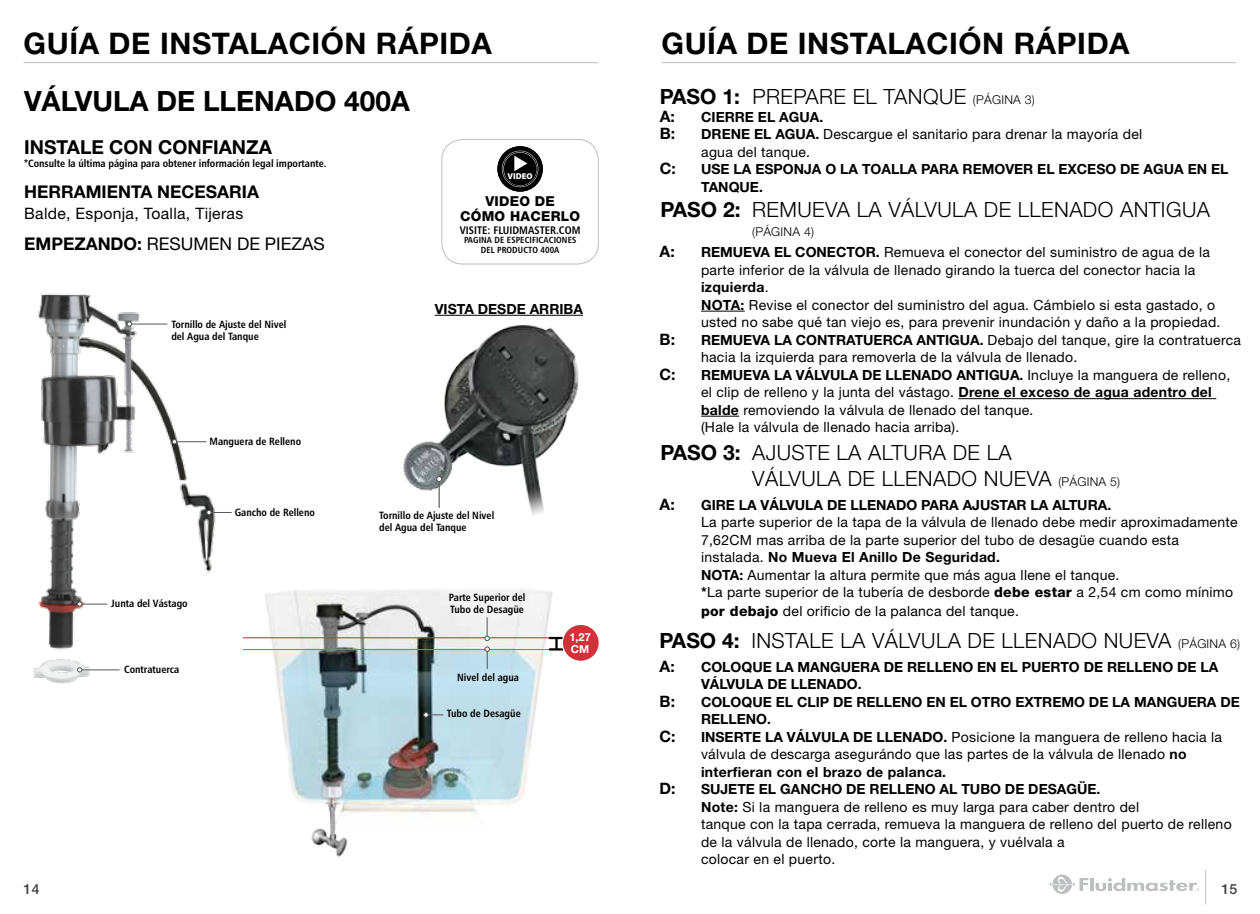
<style>
.page{position:relative;width:1260px;height:914px;background:#fff}
.page>*{position:absolute;margin:0;border:0;box-sizing:border-box;transform-origin:0 0}
.t1{font:700 29.75px "Helvetica Neue";letter-spacing:.02em;color:#000}
.t2{font:700 28px "Helvetica Neue";color:#000}
.t3{font:300 21px/25.9px "Helvetica Neue";letter-spacing:.02em;color:#000}
.t4{font:700 19.25px "Helvetica Neue";color:#000}
.t5{font:17.5px "Helvetica Neue";color:#000}
.t6{font:700 17.5px "Helvetica Neue";color:#000}
.t7{font:15.75px "Helvetica Neue";letter-spacing:.02em;color:#000}
.t8{font:700 15.75px "Helvetica Neue";color:#000}
.t9{font:14px/17.5px "Helvetica Neue";letter-spacing:.02em;color:#000}
.t10{font:700 14px/17.5px "Helvetica Neue";color:#000}
.t11{font:500 14px "Helvetica Neue";color:#414042}
.t12{font:800 13.65px/14.5px "Helvetica Neue";letter-spacing:.02em;color:#000;text-align:center}
.t13{font:300 12.25px "Helvetica Neue";letter-spacing:.02em;color:#000}
.t14{font:11.03px "Humanist 777 BT Bold Condensed B";color:#000}
.t15{font:700 11.03px/11.5px "Helvetica Neue";color:#fff}
.t16{font:10.5px/12.6px "Humanist 777 BT Bold Condensed B";color:#000}
.t17{font:8.92px/9.6px "Humanist 777 BT Bold Condensed B";letter-spacing:.01em;color:#000;text-align:center}
.t18{font:900 8.4px "Myriad Pro";color:#fff}
.s1{font-weight:700}
.s2{font-size:12.25px}
.s3{font-weight:800}
</style>
<div class="page">
<hr style="left:24px;top:62px;width:574px;height:1px;background:#bcbec0">
<hr style="left:662px;top:62px;width:574px;height:1px;background:#bcbec0">
<hr style="left:1205px;top:870px;width:1px;height:34px;background:#bcbec0">
<hr style="left:1090px;top:878px;width:4px;height:12px;background:#bcbec0">
<svg style="left:1096px;top:878px;width:103px;height:13px"></svg>
<svg style="left:1049px;top:874px;width:40px;height:20px"></svg>
<svg style="left:497px;top:146px;width:46px;height:46px"></svg>
<div style="left:441px;top:139px;width:158px;height:125px;border:1px solid #bcbec0;border-radius:21px"></div>
<img style="left:403px;top:314px;width:181px;height:201px">
<svg style="left:436px;top:476px;width:6px;height:31px"></svg>
<hr style="left:435px;top:315px;width:148px;height:1px;background:#000">
<img style="left:37px;top:293px;width:158px;height:357px">
<img style="left:33px;top:659px;width:59px;height:25px">
<hr style="left:81px;top:669px;width:38px;height:1px;background:#58595b">
<svg style="left:77px;top:667px;width:5px;height:5px"></svg>
<svg style="left:77px;top:601px;width:30px;height:5px"></svg>
<hr style="left:175px;top:441px;width:31px;height:1px;background:#58595b">
<svg style="left:172px;top:439px;width:5px;height:5px"></svg>
<hr style="left:130px;top:323px;width:37px;height:1px;background:#58595b">
<svg style="left:127px;top:321px;width:5px;height:6px"></svg>
<img style="left:174px;top:474px;width:42px;height:103px">
<svg style="left:206px;top:510px;width:25px;height:5px"></svg>
<img style="left:250px;top:589px;width:314px;height:268px">
<hr style="left:243px;top:637px;width:329px;height:1px;background:#d13239">
<hr style="left:243px;top:649px;width:329px;height:1px;background:#00aeef">
<svg style="left:423px;top:712px;width:20px;height:5px"></svg>
<svg style="left:484px;top:617px;width:6px;height:51px"></svg>
<svg style="left:550px;top:637px;width:13px;height:13px"></svg>
<div style="left:562px;top:624px;width:37px;height:37px;background:#d13239;border-radius:50%"></div>
<div style="left:562px;top:623px;width:38px;height:39px;border:1px solid #fff;border-radius:50%"></div>
<hr style="left:701px;top:311px;width:44px;height:1px;background:#000">
<hr style="left:958px;top:398px;width:258px;height:1px;background:#000">
<hr style="left:701px;top:416px;width:38px;height:1px;background:#000">
<h1 class="t1" style="left:24px;top:25px;width:470px">GUÍA DE INSTALACIÓN RÁPIDA</h1>
<h2 class="t2" style="left:24px;top:84px;width:387px">VÁLVULA DE LLENADO 400A</h2>
<h3 class="t4" style="left:24px;top:135px;width:249px">INSTALE CON CONFIANZA</h3>
<p class="t16" style="left:24px;top:157px;width:304px">*Consulte la última página para obtener información legal importante.</p>
<p class="t6" style="left:24px;top:181px;width:236px">HERRAMIENTA NECESARIA</p>
<p class="t7" style="left:24px;top:204px;width:221px">Balde, Esponja, Toalla, Tijeras</p>
<p class="t5" style="left:24px;top:233px;width:302px"><span class="s1">EMPEZANDO:</span> RESUMEN DE PIEZAS</p>
<p class="t16" style="left:171px;top:317px;width:117px">Tornillo de Ajuste del Nivel del Agua del Tanque</p>
<p class="t18" style="left:507px;top:170px;width:27px">VIDEO</p>
<p class="t12" style="left:460px;top:194px;width:122px">VIDEO DE<br>CÓMO HACERLO</p>
<p class="t14" style="left:460px;top:223px;width:122px">VISITE: FLUIDMASTER.COM</p>
<p class="t17" style="left:464px;top:235px;width:114px">PAGINA DE ESPECIFICACIONES<br>DEL PRODUCTO 400A</p>
<p class="t10" style="left:435px;top:300px;width:150px">VISTA DESDE ARRIBA</p>
<p class="t16" style="left:210px;top:435px;width:93px">Manguera de Relleno</p>
<p class="t16" style="left:111px;top:597px;width:78px">Junta del Vástago</p>
<p class="t16" style="left:124px;top:663px;width:57px">Contratuerca</p>
<p class="t16" style="left:235px;top:505px;width:82px">Gancho de Relleno</p>
<p class="t16" style="left:379px;top:508px;width:117px">Tornillo de Ajuste del Nivel del Agua del Tanque</p>
<p class="t16" style="left:449px;top:591px;width:78px">Parte Superior del<br>Tubo de Desagüe</p>
<p class="t16" style="left:457px;top:670px;width:63px">Nivel del agua</p>
<p class="t16" style="left:447px;top:707px;width:75px">Tubo de Desagüe</p>
<p class="t15" style="left:569px;top:631px;width:23px">1,27<br>CM</p>
<h1 class="t1" style="left:662px;top:25px;width:470px">GUÍA DE INSTALACIÓN RÁPIDA</h1>
<h3 class="t3" style="left:660px;top:83px;width:377px"><span class="s1">PASO 1:</span> PREPARE EL TANQUE <span class="s2">(PÁGINA 3)</span></h3>
<p class="t8" style="left:660px;top:106px;width:17px">A:</p>
<p class="t10" style="left:701px;top:108px;width:124px">CIERRE EL AGUA.</p>
<p class="t8" style="left:660px;top:124px;width:17px">B:</p>
<p class="t9" style="left:701px;top:125px;width:443px"><span class="s1">DRENE EL AGUA.</span> Descargue el sanitario para drenar la mayoría del agua del tanque.</p>
<p class="t8" style="left:660px;top:159px;width:18px">C:</p>
<p class="t10" style="left:701px;top:160px;width:529px">USE LA ESPONJA O LA TOALLA PARA REMOVER EL EXCESO DE AGUA EN EL<br>TANQUE.</p>
<h3 class="t3" style="left:660px;top:196px;width:551px"><span class="s1">PASO 2:</span> REMUEVA LA VÁLVULA DE LLENADO ANTIGUA</h3>
<p class="t13" style="left:752px;top:224px;width:63px">(PÁGINA 4)</p>
<p class="t8" style="left:660px;top:242px;width:17px">A:</p>
<p class="t9" style="left:701px;top:243px;width:521px"><span class="s1">REMUEVA EL CONECTOR.</span> Remueva el conector del suministro de agua de la parte inferior de la válvula de llenado girando la tuerca del conector hacia la <span class="s1">izquierda</span>.<br><span class="s1">NOTA:</span> Revise el conector del suministro del agua. Cámbielo si esta gastado, o usted no sabe qué tan viejo es, para prevenir inundación y daño a la propiedad.</p>
<p class="t8" style="left:660px;top:329px;width:17px">B:</p>
<p class="t9" style="left:701px;top:331px;width:541px"><span class="s1">REMUEVA LA CONTRATUERCA ANTIGUA.</span> Debajo del tanque, gire la contratuerca hacia la izquierda para removerla de la válvula de llenado.</p>
<p class="t8" style="left:660px;top:364px;width:18px">C:</p>
<p class="t9" style="left:701px;top:366px;width:531px"><span class="s1">REMUEVA LA VÁLVULA DE LLENADO ANTIGUA.</span> Incluye la manguera de relleno, el clip de relleno y la junta del vástago. <span class="s1">Drene el exceso de agua adentro del balde</span> removiendo la válvula de llenado del tanque.<br>(Hale la válvula de llenado hacia arriba).</p>
<h3 class="t3" style="left:752px;top:439px;width:370px;text-indent:-92px"><span class="s1">PASO 3:</span> AJUSTE LA ALTURA DE LA<br>VÁLVULA DE LLENADO NUEVA <span class="s2">(PÁGINA 5)</span></h3>
<p class="t8" style="left:660px;top:494px;width:17px">A:</p>
<p class="t10" style="left:701px;top:495px;width:412px">GIRE LA VÁLVULA DE LLENADO PARA AJUSTAR LA ALTURA.</p>
<p class="t9" style="left:701px;top:513px;width:538px">La parte superior de la tapa de la válvula de llenado debe medir aproximadamente 7,62CM mas arriba de la parte superior del tubo de desagüe cuando esta instalada. <span class="s1">No Mueva El Anillo De Seguridad.<br>NOTA:</span> Aumentar la altura permite que más agua llene el tanque.<br><span class="s1">*</span>La parte superior de la tubería de desborde <span class="s3">debe estar</span> a 2,54 cm como mínimo</p>
<p class="t9" style="left:701px;top:602px;width:319px"><span class="s3">por debajo</span> del orificio de la palanca del tanque.</p>
<h3 class="t3" style="left:660px;top:626px;width:582px"><span class="s1">PASO 4:</span> INSTALE LA VÁLVULA DE LLENADO NUEVA <span class="s2">(PÁGINA 6)</span></h3>
<p class="t8" style="left:660px;top:656px;width:17px">A:</p>
<p class="t10" style="left:701px;top:657px;width:519px">COLOQUE LA MANGUERA DE RELLENO EN EL PUERTO DE RELLENO DE LA<br>VÁLVULA DE LLENADO.</p>
<p class="t8" style="left:660px;top:691px;width:17px">B:</p>
<p class="t10" style="left:701px;top:692px;width:540px">COLOQUE EL CLIP DE RELLENO EN EL OTRO EXTREMO DE LA MANGUERA DE<br>RELLENO.</p>
<p class="t8" style="left:660px;top:726px;width:18px">C:</p>
<p class="t9" style="left:701px;top:727px;width:523px"><span class="s1">INSERTE LA VÁLVULA DE LLENADO.</span> Posicione la manguera de relleno hacia la válvula de descarga asegurándo que las partes de la válvula de llenado <span class="s1">no interfieran con el brazo de palanca.</span></p>
<p class="t8" style="left:660px;top:778px;width:18px">D:</p>
<p class="t9" style="left:701px;top:780px;width:532px"><span class="s1">SUJETE EL GANCHO DE RELLENO AL TUBO DE DESAGÜE.<br>Note:</span> Si la manguera de relleno es muy larga para caber dentro del<br>tanque con la tapa cerrada, remueva la manguera de relleno del puerto de relleno de la válvula de llenado, corte la manguera, y vuélvala a<br>colocar en el puerto.</p>
<p class="t11" style="left:24px;top:880px;width:17px">14</p>
<p class="t11" style="left:1221px;top:880px;width:17px">15</p>
</div>
